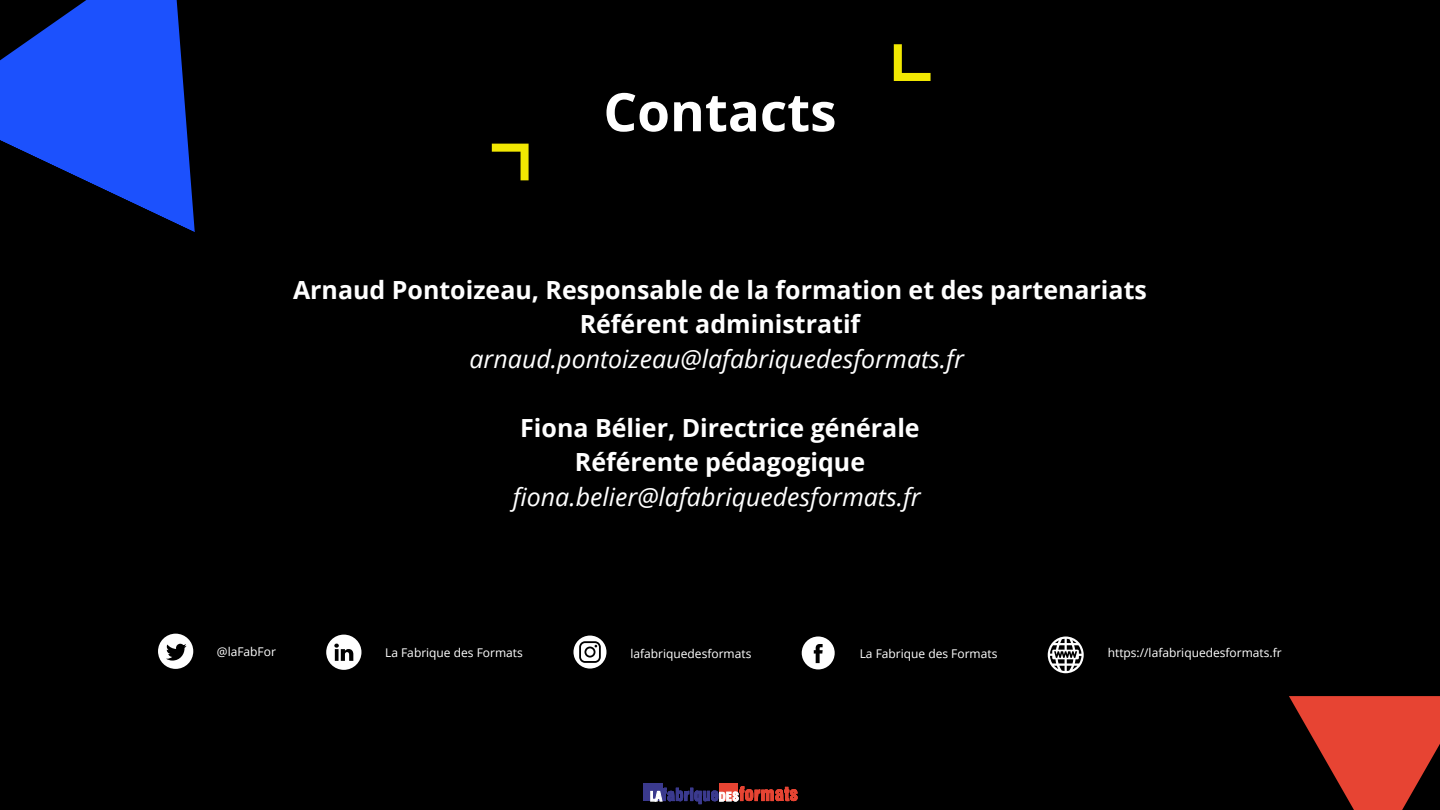
<style>
.page{position:relative;width:1440px;height:810px;background:#000}
.page>*{position:absolute;margin:0;border:0;box-sizing:border-box;transform-origin:0 0}
.t1{font:700 53px "Open Sans";color:#fff}
.t2{font:700 25px "Open Sans";color:#fff}
.t3{font:italic 25px "Open Sans";color:#fff}
.t4{font:12px "Open Sans";color:#fff}
</style>
<div class="page">
<div style="left:643px;top:783px;width:19px;height:18px;background:#3b3a8e"></div>
<div style="left:720px;top:783px;width:18px;height:18px;background:#e74433"></div>
<svg style="left:650px;top:786px;width:147px;height:18px"></svg>
<svg style="left:1289px;top:696px;width:151px;height:114px;fill:#e74433"></svg>
<svg style="left:0;top:0;width:195px;height:232px"></svg>
<svg style="left:492px;top:144px;width:37px;height:36px"></svg>
<svg style="left:894px;top:44px;width:37px;height:37px"></svg>
<svg style="left:158px;top:634px;width:35px;height:35px"></svg>
<svg style="left:326px;top:635px;width:35px;height:35px"></svg>
<svg style="left:573px;top:636px;width:33px;height:33px"></svg>
<svg style="left:802px;top:637px;width:33px;height:32px"></svg>
<svg style="left:1048px;top:637px;width:36px;height:36px"></svg>
<p class="t1" style="left:603px;top:75px;width:235px">Contacts</p>
<p class="t2" style="left:293px;top:272px;width:855px">Arnaud Pontoizeau, Responsable de la formation et des partenariats</p>
<p class="t2" style="left:580px;top:306px;width:282px">Référent administratif</p>
<p class="t3" style="left:470px;top:341px;width:496px">arnaud.pontoizeau@lafabriquedesformats.fr</p>
<p class="t2" style="left:520px;top:410px;width:401px">Fiona Bélier, Directrice générale</p>
<p class="t2" style="left:575px;top:444px;width:292px">Référente pédagogique</p>
<p class="t3" style="left:513px;top:479px;width:410px">fiona.belier@lafabriquedesformats.fr</p>
<p class="t4" style="left:217px;top:643px;width:61px">@laFabFor</p>
<p class="t4" style="left:385px;top:644px;width:139px">La Fabrique des Formats</p>
<p class="t4" style="left:630px;top:645px;width:122px">lafabriquedesformats</p>
<p class="t4" style="left:860px;top:645px;width:139px">La Fabrique des Formats</p>
<p class="t4" style="left:1108px;top:644px;width:175px">https://lafabriquedesformats.fr</p>
</div>
